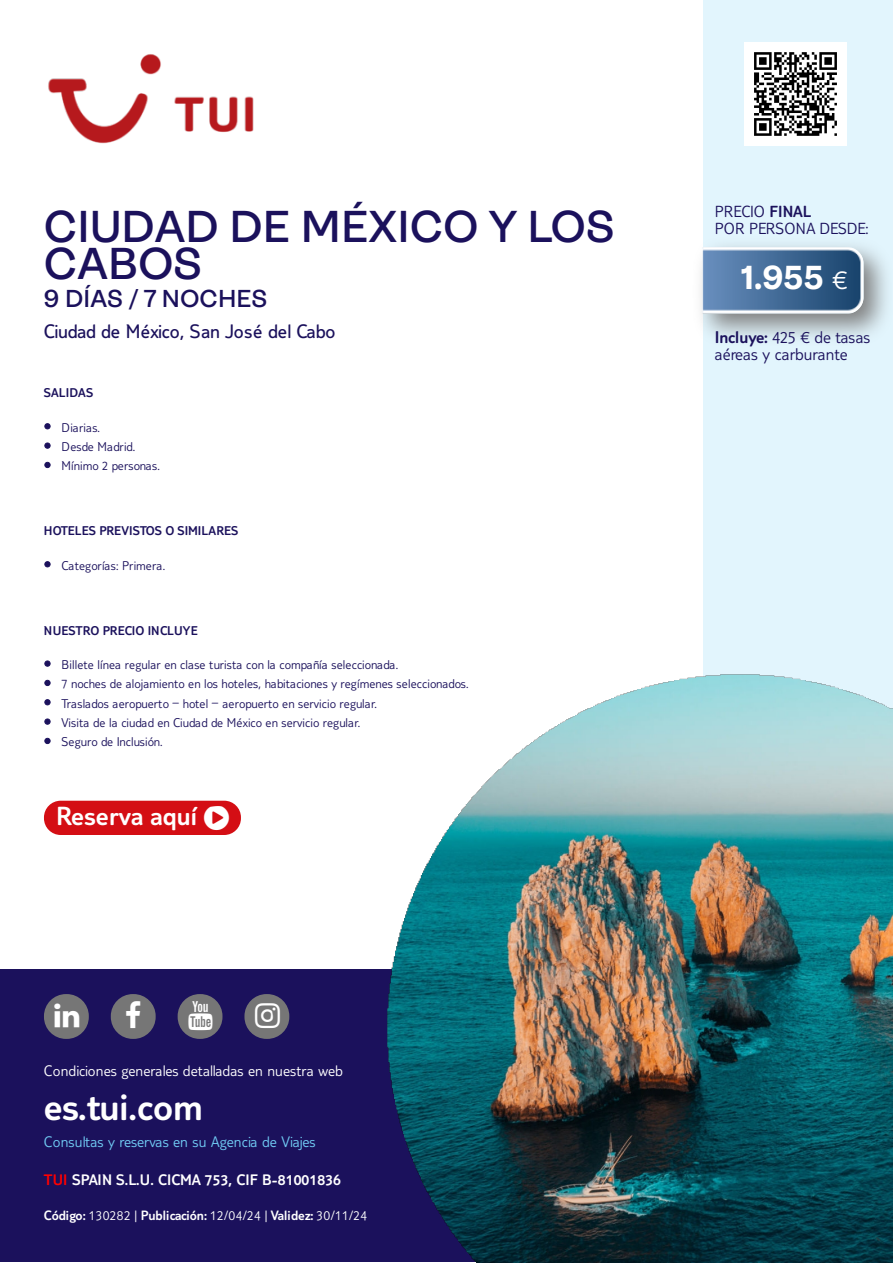
<style>
.page{position:relative;width:893px;height:1263px;background:#fff}
.page>*{position:absolute;margin:0;border:0;box-sizing:border-box;transform-origin:0 0}
.t1{font:600 44.85px/36.9px "Ambit";letter-spacing:.01em;color:#1b115c}
.t2{font:300 39.6px "TUI Type";letter-spacing:.005em;color:#fff}
.t3{font:700 33.45px "Ambit";color:#fff}
.t4{font:300 27.3px "TUI Type";letter-spacing:.005em;color:#fff}
.t5{font:600 24.6px "Ambit";letter-spacing:.01em;color:#1b115c}
.t6{font:20.25px "TUI Type";letter-spacing:-.01em;color:#1b115c}
.t7{font:300 17.55px/17.5px "TUI Type";letter-spacing:.005em;color:#1b115c}
.t8{font:300 16.65px/16.6px "TUI Type";color:#1b115c}
.t9{font:300 15.75px "TUI Type";letter-spacing:.01em;color:#fff}
.t10{font:300 15.75px "TUI Type";letter-spacing:.01em;color:#70cbf4}
.t11{font:300 15.75px "TUI Type";letter-spacing:.01em;color:#fff}
.t12{font:300 14.1px "TUI Type";letter-spacing:-.005em;color:#fff}
.t13{font:300 13.2px/19.4px "TUI Type";letter-spacing:.015em;color:#1b115c}
.t14{font:300 13.2px "TUI Type";letter-spacing:.015em;color:#1b115c}
.s1{color:#f00}
.s2{font-style:inherit}
.s3{font-family:"TUI Type";font-weight:300;font-size:28.2px}
</style>
<div class="page">
<svg style="left:44px;top:423px;width:7px;height:6px"></svg>
<svg style="left:44px;top:443px;width:7px;height:6px"></svg>
<svg style="left:44px;top:462px;width:7px;height:6px"></svg>
<svg style="left:44px;top:561px;width:7px;height:6px"></svg>
<svg style="left:44px;top:661px;width:7px;height:6px"></svg>
<svg style="left:44px;top:680px;width:7px;height:6px"></svg>
<svg style="left:44px;top:699px;width:7px;height:6px"></svg>
<svg style="left:44px;top:719px;width:7px;height:6px"></svg>
<svg style="left:44px;top:738px;width:7px;height:6px"></svg>
<div style="left:44px;top:801px;width:197px;height:34px;background:#d40e14;border-radius:17px"></div>
<div style="left:702px;top:0;width:190px;height:1262px;background:#e2f5fd"></div>
<img style="left:744px;top:42px;width:102px;height:103px">
<img style="left:700px;top:236px;width:187px;height:110px">
<img style="left:702px;top:247px;width:161px;height:67px">
<div style="left:0;top:969px;width:892px;height:293px;background:#1b115c"></div>
<div style="left:44px;top:994px;width:45px;height:45px;background:#767676;border-radius:22px"></div>
<div style="left:111px;top:994px;width:45px;height:45px;background:#767676;border-radius:22px"></div>
<div style="left:178px;top:994px;width:44px;height:45px;background:#767676;border-radius:22px"></div>
<div style="left:244px;top:994px;width:45px;height:45px;background:#767676;border-radius:22px"></div>
<img style="left:387px;top:672px;width:505px;height:590px">
<img style="left:48px;top:54px;width:206px;height:90px">
<h1 class="t1" style="left:44px;top:209px;width:572px">CIUDAD DE MÉXICO Y LOS<br>CABOS</h1>
<h3 class="t5" style="left:44px;top:285px;width:225px">9 DÍAS / 7 NOCHES</h3>
<h3 class="t6" style="left:44px;top:320px;width:293px">Ciudad de México, San José del Cabo</h3>
<p class="t14" style="left:44px;top:385px;width:51px">SALIDAS</p>
<p class="t13" style="left:62px;top:417px;width:100px">Diarias.<br>Desde Madrid.<br>Mínimo 2 personas.</p>
<p class="t14" style="left:44px;top:523px;width:196px">HOTELES PREVISTOS O SIMILARES</p>
<p class="t13" style="left:62px;top:555px;width:105px">Categorías: Primera.</p>
<p class="t14" style="left:44px;top:623px;width:155px">NUESTRO PRECIO INCLUYE</p>
<p class="t13" style="left:62px;top:655px;width:408px">Billete línea regular en clase turista con la compañía seleccionada.<br>7 noches de alojamiento en los hoteles, habitaciones y regímenes seleccionados.<br>Traslados aeropuerto – hotel – aeropuerto en servicio regular.<br>Visita de la ciudad en Ciudad de México en servicio regular.<br>Seguro de Inclusión.</p>
<h3 class="t4" style="left:56px;top:801px;width:142px">Reserva aquí</h3>
<p class="t9" style="left:44px;top:1062px;width:300px">Condiciones generales detalladas en nuestra web</p>
<h2 class="t2" style="left:44px;top:1084px;width:160px">es.tui.com</h2>
<p class="t10" style="left:44px;top:1133px;width:273px">Consultas y reservas en su Agencia de Viajes</p>
<p class="t11" style="left:44px;top:1171px;width:298px"><span class="s1">TUI</span> SPAIN S.L.U. CICMA 753, CIF B-81001836</p>
<p class="t12" style="left:44px;top:1207px;width:324px">Código: <span class="s2">130282 |</span> Publicación: <span class="s2">12/04/24 |</span> Validez: <span class="s2">30/11/24</span></p>
<p class="t8" style="left:715px;top:203px;width:155px">PRECIO <span class="s2">FINAL<br></span>POR PERSONA DESDE:</p>
<h3 class="t3" style="left:741px;top:259px;width:107px">1.955 <span class="s3">€</span></h3>
<h3 class="t7" style="left:715px;top:328px;width:157px"><span class="s2">Incluye:</span> 425 € de tasas aéreas y carburante</h3>
</div>
